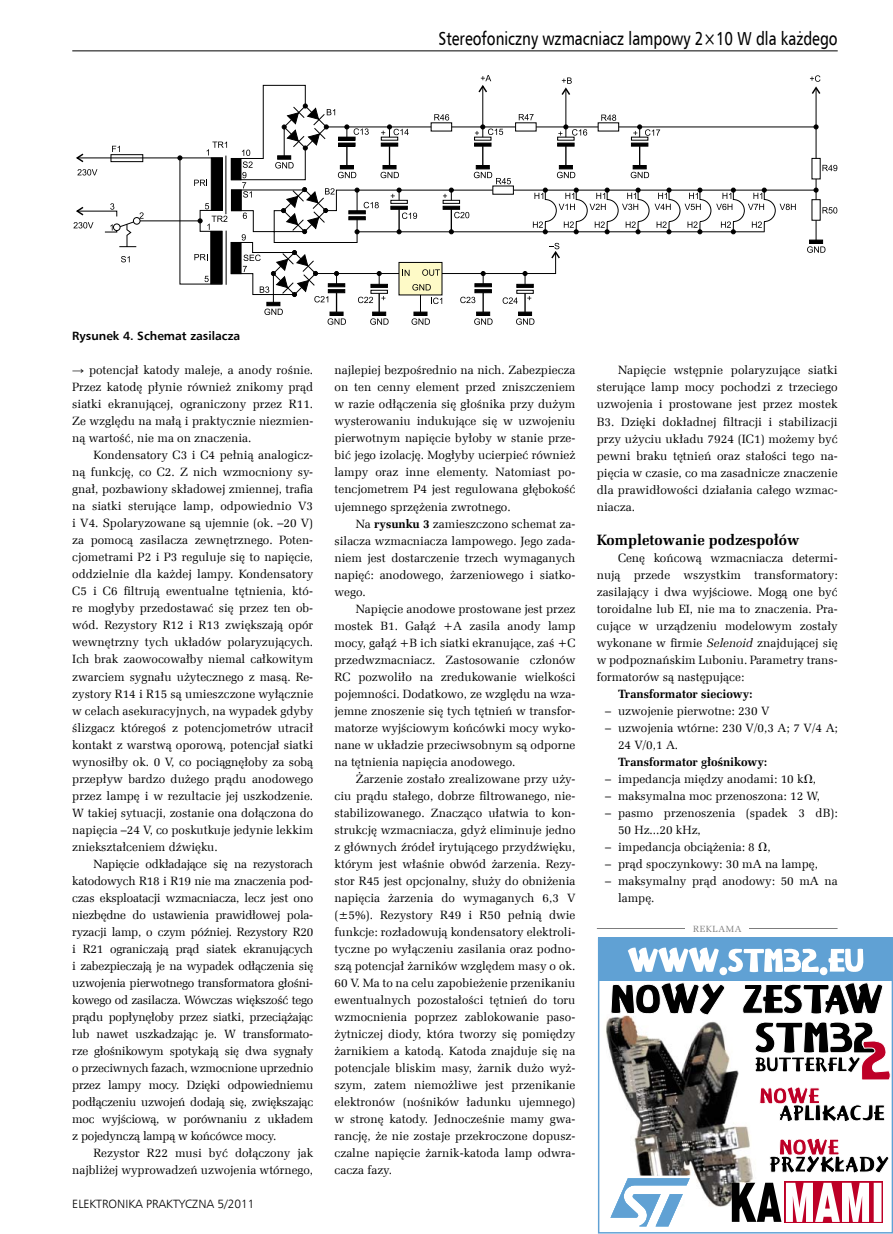
<style>
.page{position:relative;width:893px;height:1234px;background:#fff}
.page>*{position:absolute;margin:0;border:0;box-sizing:border-box;transform-origin:0 0}
.t1{font:18.75px "Humnst 777 EU";color:#000;scale:.8 1}
.t2{font:700 15px "Zapf Ellipt EU";color:#000}
.t3{font:12px/17px "Zapf Ellipt EU";color:#000;text-align:justify}
.t4{font:700 12px "Zapf Ellipt EU";color:#000}
.t5{font:12px "Humnst 777 Lt EU";color:#000}
.t6{font:700 12px "Humnst 777 EU";color:#000}
.t7{font:9px "Zapf Ellipt EU";letter-spacing:.075em;color:#7c7c7c}
.s1{font-family:"Arial"}
.s2{font-weight:700}
.s3{font-style:italic}
.s4{font-family:"Math With Greek"}
</style>
<div class="page">
<hr style="left:72px;top:51px;width:766px;height:1px;background:#000">
<svg style="left:73px;top:75px;width:764px;height:250px"></svg>
<div style="left:133px;top:217px;width:7px;height:7px;background:#fff;border-radius:50%"></div>
<div style="left:133px;top:217px;width:7px;height:7px;border:1px solid #000;border-radius:50%"></div>
<div style="left:113px;top:224px;width:7px;height:6px;background:#fff;border-radius:50%"></div>
<div style="left:113px;top:223px;width:8px;height:8px;border:1px solid #000;border-radius:50%"></div>
<hr style="left:597px;top:928px;width:240px;height:1px;background:#7c7c7c">
<div style="left:685px;top:919px;width:64px;height:17px;background:#fff"></div>
<div style="left:599px;top:936px;width:294px;height:44px;background:#60a1d4"></div>
<svg style="left:628px;top:947px;width:235px;height:27px"></svg>
<div style="left:598px;top:937px;width:295px;height:296px;border:1px solid #60a1d4"></div>
<img style="left:606px;top:1015px;width:147px;height:203px">
<svg style="left:606px;top:1175px;width:88px;height:52px"></svg>
<div style="left:784px;top:1181px;width:99px;height:41px;background:#e0899b"></div>
<svg style="left:732px;top:1182px;width:149px;height:39px;background:#bd939b"></svg>
<svg style="left:611px;top:982px;width:272px;height:33px"></svg>
<svg style="left:759px;top:1087px;width:130px;height:85px"></svg>
<svg style="left:755px;top:1022px;width:136px;height:57px"></svg>
<h1 class="t1" style="left:439px;top:27px;width:500px">Stereofoniczny wzmacniacz lampowy 2×10 W dla każdego</h1>
<p class="t6" style="left:72px;top:328px;width:169px">Rysunek 4. Schemat zasilacza</p>
<p class="t3" style="left:72px;top:362px;width:242px"><span class="s1">→</span> potencjał katody maleje, a anody rośnie.<br>Przez katodę płynie również znikomy prąd siatki ekranującej, ograniczony przez R11.<br>Ze względu na małą i praktycznie niezmien&shy;ną wartość, nie ma on znaczenia.</p>
<p class="t3" style="left:72px;top:447px;width:242px;text-indent:21px">Kondensatory C3 i C4 pełnią analogicz&shy;ną funkcję, co C2. Z nich wzmocniony sy&shy;gnał, pozbawiony składowej zmiennej, trafia na siatki sterujące lamp, odpowiednio V3 i V4. Spolaryzowane są ujemnie (ok. –20 V) za pomocą zasilacza zewnętrznego. Poten&shy;cjometrami P2 i P3 reguluje się to napięcie, oddzielnie dla każdej lampy. Kondensatory C5 i C6 filtrują ewentualne tętnienia, któ&shy;re mogłyby przedostawać się przez ten ob&shy;wód. Rezystory R12 i R13 zwiększają opór wewnętrzny tych układów polaryzujących.<br>Ich brak zaowocowałby niemal całkowitym zwarciem sygnału użytecznego z masą. Re&shy;zystory R14 i R15 są umieszczone wyłącznie w celach asekuracyjnych, na wypadek gdyby ślizgacz któregoś z potencjometrów utracił kontakt z warstwą oporową, potencjał siatki wynosiłby ok. 0 V, co pociągnęłoby za sobą przepływ bardzo dużego prądu anodowego przez lampę i w rezultacie jej uszkodzenie.<br>W takiej sytuacji, zostanie ona dołączona do napięcia –24 V, co poskutkuje jedynie lekkim zniekształceniem dźwięku.</p>
<p class="t3" style="left:72px;top:855px;width:242px;text-indent:21px">Napięcie odkładające się na rezystorach katodowych R18 i R19 nie ma znaczenia pod&shy;czas eksploatacji wzmacniacza, lecz jest ono niezbędne do ustawienia prawidłowej pola&shy;ryzacji lamp, o czym później. Rezystory R20 i R21 ograniczają prąd siatek ekranujących i zabezpieczają je na wypadek odłączenia się uzwojenia pierwotnego transformatora głośni&shy;kowego od zasilacza. Wówczas większość tego prądu popłynęłoby przez siatki, przeciążając lub nawet uszkadzając je. W transformato&shy;rze głośnikowym spotykają się dwa sygnały o przeciwnych fazach, wzmocnione uprzednio przez lampy mocy. Dzięki odpowiedniemu podłączeniu uzwojeń dodają się, zwiększając moc wyjściową, w porównaniu z układem z pojedynczą lampą w końcówce mocy.</p>
<p class="t3" style="left:72px;top:1144px;width:242px;text-align:right">Rezystor R22 musi być dołączony jak najbliżej wyprowadzeń uzwojenia wtórnego,</p>
<p class="t5" style="left:72px;top:1196px;width:184px">ELEKTRONIKA PRAKTYCZNA 5/2011</p>
<p class="t3" style="left:334px;top:362px;width:242px">najlepiej bezpośrednio na nich. Zabezpiecza on ten cenny element przed zniszczeniem w razie odłączenia się głośnika przy dużym wysterowaniu indukujące się w uzwojeniu pierwotnym napięcie byłoby w stanie prze&shy;bić jego izolację. Mogłyby ucierpieć również lampy oraz inne elementy. Natomiast po&shy;tencjometrem P4 jest regulowana głębokość ujemnego sprzężenia zwrotnego.</p>
<p class="t3" style="left:334px;top:515px;width:242px;text-indent:21px">Na <span class="s2">rysunku 3</span> zamieszczono schemat za&shy;silacza wzmacniacza lampowego. Jego zada&shy;niem jest dostarczenie trzech wymaganych napięć: anodowego, żarzeniowego i siatko&shy;wego.</p>
<p class="t3" style="left:334px;top:600px;width:242px;text-indent:21px">Napięcie anodowe prostowane jest przez mostek B1. Gałąź +A zasila anody lamp mocy, gałąź +B ich siatki ekranujące, zaś +C przedwzmacniacz. Zastosowanie członów RC pozwoliło na zredukowanie wielkości pojemności. Dodatkowo, ze względu na wza&shy;jemne znoszenie się tych tętnień w transfor&shy;matorze wyjściowym końcówki mocy wyko&shy;nane w układzie przeciwsobnym są odporne na tętnienia napięcia anodowego.</p>
<p class="t3" style="left:334px;top:770px;width:242px;text-indent:21px">Żarzenie zostało zrealizowane przy uży&shy;ciu prądu stałego, dobrze filtrowanego, nie&shy;stabilizowanego. Znacząco ułatwia to kon&shy;strukcję wzmacniacza, gdyż eliminuje jedno z głównych źródeł irytującego przydźwięku, którym jest właśnie obwód żarzenia. Rezy&shy;stor R45 jest opcjonalny, służy do obniżenia napięcia żarzenia do wymaganych 6,3 V (±5%). Rezystory R49 i R50 pełnią dwie funkcje: rozładowują kondensatory elektroli&shy;tyczne po wyłączeniu zasilania oraz podno&shy;szą potencjał żarników względem masy o ok.<br>60 V. Ma to na celu zapobieżenie przenikaniu ewentualnych pozostałości tętnień do toru wzmocnienia poprzez zablokowanie paso&shy;żytniczej diody, która tworzy się pomiędzy żarnikiem a katodą. Katoda znajduje się na potencjale bliskim masy, żarnik dużo wyż&shy;szym, zatem niemożliwe jest przenikanie elektronów (nośników ładunku ujemnego) w stronę katody. Jednocześnie mamy gwa&shy;rancję, że nie zostaje przekroczone dopusz&shy;czalne napięcie żarnik-katoda lamp odwra&shy;cacza fazy.</p>
<p class="t3" style="left:597px;top:362px;width:242px;text-indent:21px">Napięcie wstępnie polaryzujące siatki sterujące lamp mocy pochodzi z trzeciego uzwojenia i prostowane jest przez mostek B3. Dzięki dokładnej filtracji i stabilizacji przy użyciu układu 7924 (IC1) możemy być pewni braku tętnień oraz stałości tego na&shy;pięcia w czasie, co ma zasadnicze znaczenie dla prawidłowości działania całego wzmac&shy;niacza.</p>
<p class="t2" style="left:597px;top:530px;width:204px">Kompletowanie podzespołów</p>
<p class="t3" style="left:597px;top:549px;width:242px;text-indent:21px">Cenę końcową wzmacniacza determi&shy;nują przede wszystkim transformatory: zasilający i dwa wyjściowe. Mogą one być toroidalne lub EI, nie ma to znaczenia. Pra&shy;cujące w urządzeniu modelowym zostały wykonane w firmie <span class="s3">Selenoid</span> znajdującej się w podpoznańskim Luboniu. Parametry trans&shy;formatorów są następujące:</p>
<p class="t4" style="left:618px;top:686px;width:136px">Transformator sieciowy:</p>
<p class="t3" style="left:605px;top:702px;width:166px">– uzwojenie pierwotne: 230 V</p>
<p class="t3" style="left:618px;top:719px;width:221px;text-indent:-13px">– uzwojenia wtórne: 230 V/0,3 A; 7 V/4 A;<br>24 V/0,1 A.</p>
<p class="t4" style="left:618px;top:754px;width:151px">Transformator głośnikowy:</p>
<p class="t3" style="left:605px;top:770px;width:212px">– impedancja między anodami: 10 k<span class="s4">V</span>,</p>
<p class="t3" style="left:605px;top:787px;width:216px">– maksymalna moc przenoszona: 12 W,</p>
<p class="t3" style="left:618px;top:804px;width:221px;text-indent:-13px">– pasmo przenoszenia (spadek 3 dB):<br>50 Hz...20 kHz,</p>
<p class="t3" style="left:605px;top:838px;width:167px">– impedancja obciążenia: 8 <span class="s4">V</span>,</p>
<p class="t3" style="left:605px;top:855px;width:214px">– prąd spoczynkowy: 30 mA na lampę,</p>
<p class="t3" style="left:618px;top:872px;width:221px;text-indent:-13px">– maksymalny prąd anodowy: 50 mA na lampę.</p>
<p class="t7" style="left:693px;top:923px;width:50px">REKLAMA</p>
</div>
